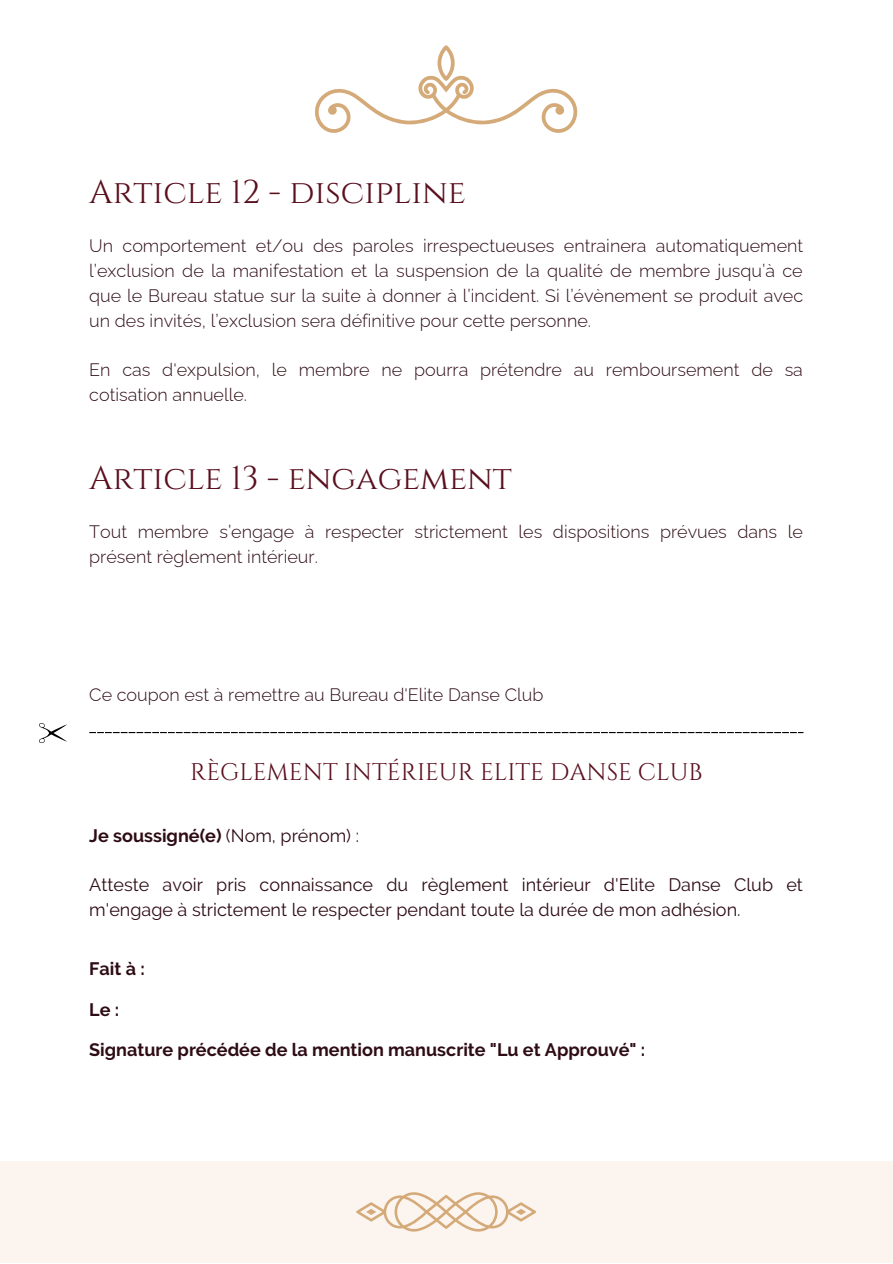
<style>
.page{position:relative;width:893px;height:1264px;background:#fff}
.page>*{position:absolute;margin:0;border:0;box-sizing:border-box;transform-origin:0 0}
.t1{font:33px "Cinzel";color:#590f1d}
.t2{font:24px "Cinzel";color:#590f1d}
.t3{font:300 18px/24.8px "Raleway";color:#2e0c15}
.t4{font:18px/24.8px "Raleway";color:#2e0c15}
.t5{font:700 18px "Raleway";color:#2e0c15}
.s1{font-weight:400}
</style>
<div class="page">
<div style="left:0;top:1161px;width:892px;height:101px;background:#fbf4ef"></div>
<svg style="left:315px;top:45px;width:263px;height:88px"></svg>
<svg style="left:356px;top:1192px;width:180px;height:39px"></svg>
<svg style="left:89px;top:732px;width:714px;height:1px"></svg>
<svg style="left:39px;top:723px;width:28px;height:20px"></svg>
<h1 class="t1" style="left:89px;top:171px;width:378px">Article 12 - discipline</h1>
<p class="t3" style="left:89px;top:234px;width:715px;text-align:justify">Un comportement et/ou des paroles irrespectueuses entrainera automatiquement l’exclusion de la manifestation et la suspension de la qualité de membre jusqu’à ce que le Bureau statue sur la suite à donner à l’incident. Si l’évènement se produit avec un des invités, l’exclusion sera définitive pour cette personne.</p>
<p class="t3" style="left:89px;top:357px;width:715px">En cas d'expulsion, le membre ne pourra prétendre au remboursement de sa cotisation annuelle.</p>
<h1 class="t1" style="left:89px;top:457px;width:424px">Article 13 - engagement</h1>
<p class="t3" style="left:89px;top:519px;width:715px">Tout membre s’engage à respecter strictement les dispositions prévues dans le présent règlement intérieur.</p>
<p class="t3" style="left:89px;top:682px;width:455px">Ce coupon est à remettre au Bureau d'Elite Danse Club</p>
<h2 class="t2" style="left:190px;top:757px;width:514px">RÈGLEMENT INTÉRIEUR ELITE DANSE CLUB</h2>
<p class="t5" style="left:89px;top:824px;width:271px">Je soussigné(e) <span class="s1">(Nom, prénom) :</span></p>
<p class="t4" style="left:89px;top:872px;width:715px">Atteste avoir pris connaissance du règlement intérieur d'Elite Danse Club et m'engage à strictement le respecter pendant toute la durée de mon adhésion.</p>
<p class="t5" style="left:89px;top:958px;width:57px">Fait à :</p>
<p class="t5" style="left:89px;top:999px;width:32px">Le :</p>
<p class="t5" style="left:89px;top:1039px;width:557px">Signature précédée de la mention manuscrite "Lu et Approuvé" :</p>
</div>
